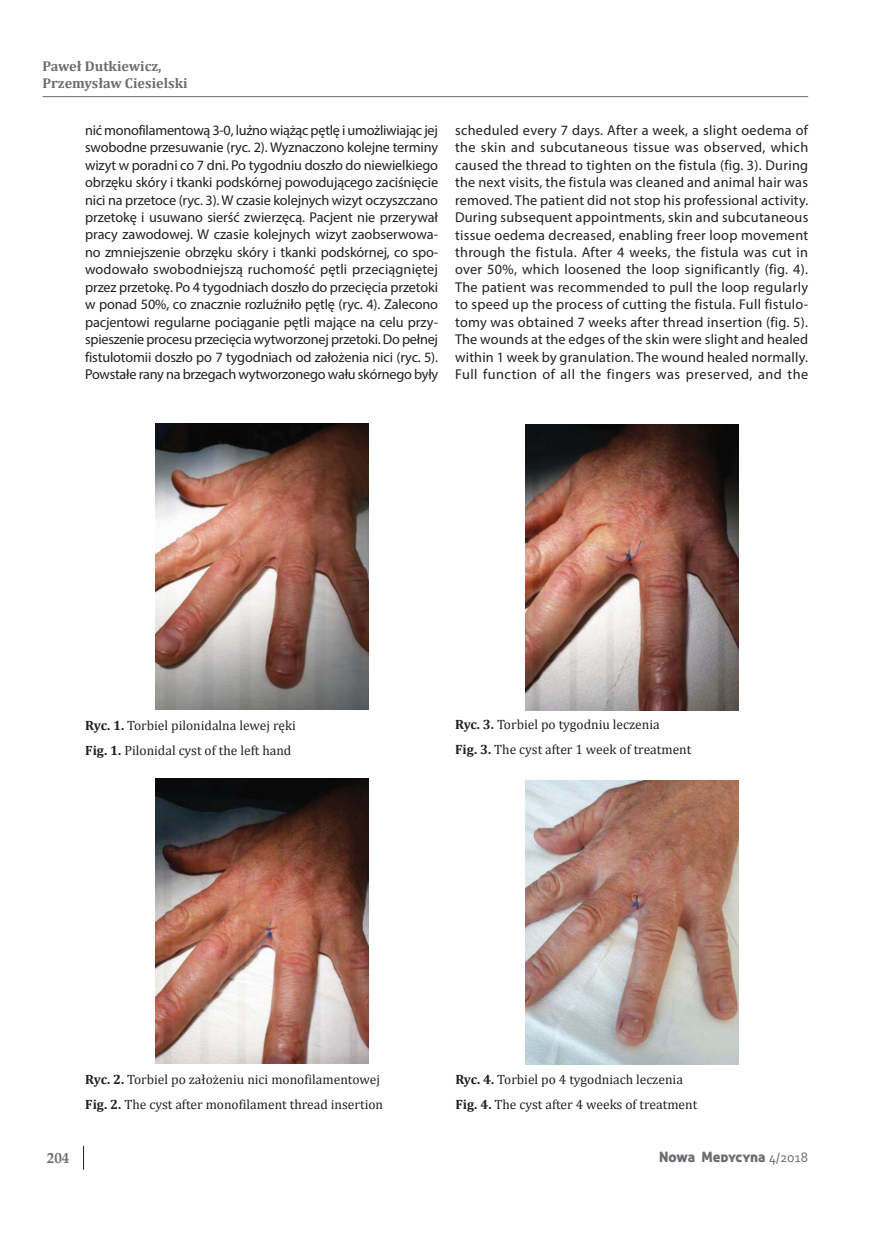
<style>
.page{position:relative;width:872px;height:1234px;background:#fff}
.page>*{position:absolute;margin:0;border:0;box-sizing:border-box;transform-origin:0 0}
.t1{font:700 15px "Palatino Linotype";color:#6c6d70}
.t2{font:14.25px/17.4px "Myriad Pro";color:#231f20;text-align:justify}
.t3{font:700 14.25px/17.1px "Cambria";color:#6c6d70}
.t4{font:14.25px "Aller Display";letter-spacing:-.005em;color:#6c6d70}
.t5{font:13.5px/25px "Cambria";color:#231f20}
.s1{font-weight:700}
.s2{font-family:"Corbel"}
</style>
<div class="page">
<hr style="left:43px;top:96px;width:765px;height:1px;background:#6c6d70">
<svg style="left:83px;top:1145px;width:1px;height:24px"></svg>
<img style="left:156px;top:423px;width:212px;height:286px">
<img style="left:155px;top:778px;width:213px;height:285px">
<img style="left:525px;top:424px;width:213px;height:286px">
<img style="left:525px;top:780px;width:213px;height:283px">
<p class="t3" style="left:43px;top:57px;width:147px">Paweł Dutkiewicz,<br>Przemysław Ciesielski</p>
<p class="t2" style="left:85px;top:121px;width:355px">nić monofilamentową 3-0, luźno wiążąc pętlę i umożliwiając jej swobodne przesuwanie (ryc. 2). Wyznaczono kolejne terminy wizyt w poradni co 7 dni. Po tygodniu doszło do niewielkiego obrzęku skóry i tkanki podskórnej powodującego zaciśnięcie nici na przetoce (ryc. 3). W czasie kolejnych wizyt oczyszczano przetokę i usuwano sierść zwierzęcą. Pacjent nie przerywał pracy zawodowej. W czasie kolejnych wizyt zaobserwowa&shy;no zmniejszenie obrzęku skóry i tkanki podskórnej, co spo&shy;wodowało swobodniejszą ruchomość pętli przeciągniętej przez przetokę. Po 4 tygodniach doszło do przecięcia przetoki w ponad 50%, co znacznie rozluźniło pętlę (ryc. 4). Zalecono pacjentowi regularne pociąganie pętli mające na celu przy&shy;spieszenie procesu przecięcia wytworzonej przetoki. Do pełnej fistulotomii doszło po 7 tygodniach od założenia nici (ryc. 5).<br>Powstałe rany na brzegach wytworzonego wału skórnego były</p>
<p class="t2" style="left:455px;top:121px;width:355px">scheduled every 7 days. After a week, a slight oedema of the skin and subcutaneous tissue was observed, which caused the thread to tighten on the fistula (fig. 3). During the next visits, the fistula was cleaned and animal hair was removed. The patient did not stop his professional activity.<br>During subsequent appointments, skin and subcutaneous tissue oedema decreased, enabling freer loop movement through the fistula. After 4 weeks, the fistula was cut in over 50%, which loosened the loop significantly (fig. 4).<br>The patient was recommended to pull the loop regularly to speed up the process of cutting the fistula. Full fistulo&shy;tomy was obtained 7 weeks after thread insertion (fig. 5).<br>The wounds at the edges of the skin were slight and healed within 1 week by granulation. The wound healed normally.<br>Full function of all the fingers was preserved, and the</p>
<p class="t5" style="left:85px;top:712px;width:212px"><span class="s1">Ryc. 1.</span> Torbiel pilonidalna lewej ręki<br><span class="s1">Fig. 1.</span> Pilonidal cyst of the left hand</p>
<p class="t5" style="left:455px;top:711px;width:238px"><span class="s1">Ryc. 3.</span> Torbiel po tygodniu leczenia<br><span class="s1">Fig. 3.</span> The cyst after 1 week of treatment</p>
<p class="t5" style="left:85px;top:1066px;width:299px"><span class="s1">Ryc. 2.</span> Torbiel po założeniu nici monofilamentowej<br><span class="s1">Fig. 2.</span> The cyst after monofilament thread insertion</p>
<p class="t5" style="left:455px;top:1066px;width:243px"><span class="s1">Ryc. 4.</span> Torbiel po 4 tygodniach leczenia<br><span class="s1">Fig. 4.</span> The cyst after 4 weeks of treatment</p>
<p class="t1" style="left:47px;top:1146px;width:24px">204</p>
<p class="t4" style="left:659px;top:1147px;width:151px">Nowa Medycyna <span class="s2">4/2018</span></p>
</div>
